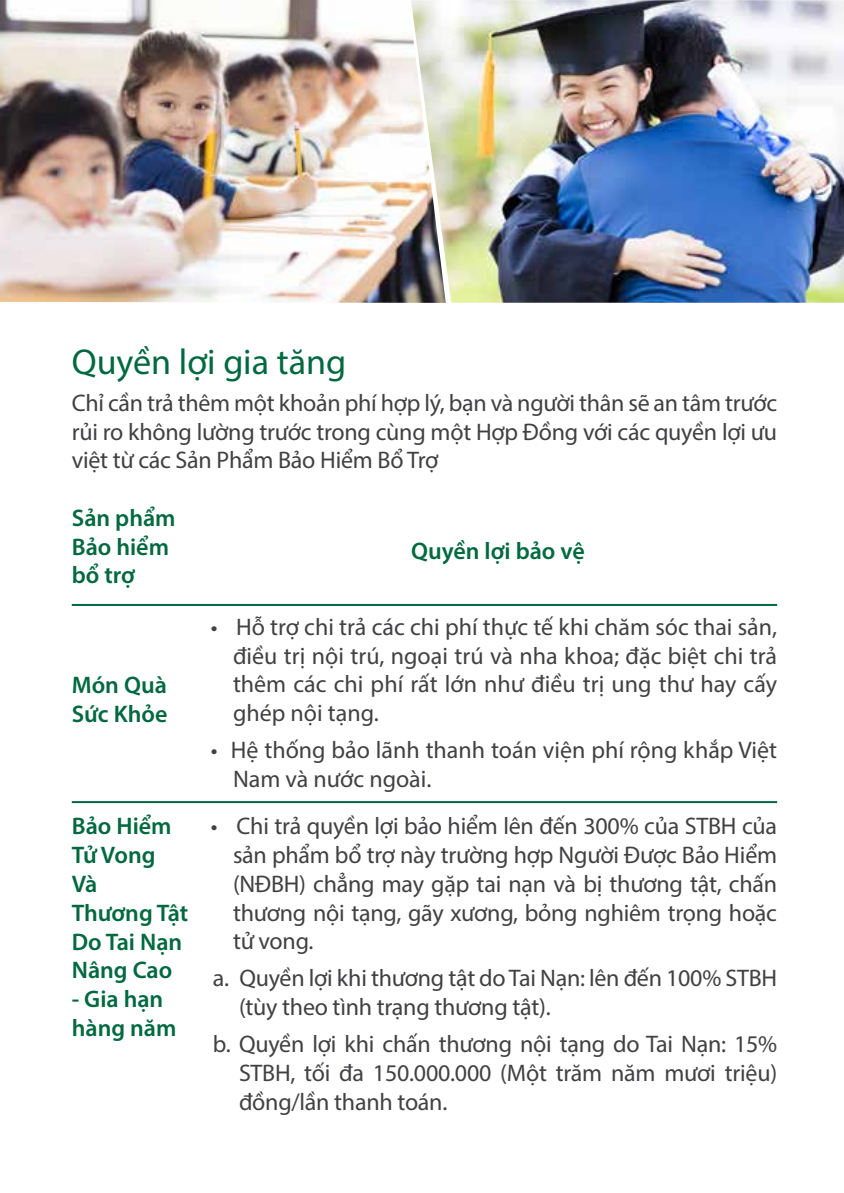
<style>
.page{position:relative;width:844px;height:1193px;background:#fff}
.page>*{position:absolute;margin:0;border:0;box-sizing:border-box;transform-origin:0 0}
.t1{font:36px "Myriad Pro";color:#006940}
.t2{font:24px/28.8px "Myriad Pro";letter-spacing:-.01em;color:#414042;text-align:justify}
.t3{font:600 24px/28.8px "Myriad Pro";color:#006940}
</style>
<div class="page">
<img style="left:0;top:0;width:411px;height:303px">
<img style="left:411px;top:0;width:432px;height:303px">
<hr style="left:72px;top:604px;width:704px;height:2px;background:#006940">
<hr style="left:72px;top:801px;width:704px;height:2px;background:#006940">
<h1 class="t1" style="left:72px;top:340px;width:276px">Quyền lợi gia tăng</h1>
<p class="t2" style="left:72px;top:388px;width:706px">Chỉ cần trả thêm một khoản phí hợp lý, bạn và người thân sẽ an tâm trước rủi ro không lường trước trong cùng một Hợp Đồng với các quyền lợi ưu việt từ các Sản Phẩm Bảo Hiểm Bổ Trợ</p>
<p class="t3" style="left:72px;top:502px;width:105px">Sản phẩm<br>Bảo hiểm bổ trợ</p>
<p class="t3" style="left:72px;top:670px;width:97px">Món Quà<br>Sức Khỏe</p>
<p class="t3" style="left:72px;top:811px;width:118px">Bảo Hiểm<br>Tử Vong<br>Và<br>Thương Tật<br>Do Tai Nạn<br>Nâng Cao</p>
<p class="t3" style="left:72px;top:984px;width:106px">- Gia hạn hàng năm</p>
<p class="t3" style="left:411px;top:536px;width:175px">Quyền lợi bảo vệ</p>
<p class="t2" style="left:233px;top:612px;width:545px;text-indent:-22px">• Hỗ trợ chi trả các chi phí thực tế khi chăm sóc thai sản, điều trị nội trú, ngoại trú và nha khoa; đặc biệt chi trả thêm các chi phí rất lớn như điều trị ung thư hay cấy ghép nội tạng.</p>
<p class="t2" style="left:233px;top:735px;width:545px;text-indent:-22px">• Hệ thống bảo lãnh thanh toán viện phí rộng khắp Việt<br>Nam và nước ngoài.</p>
<p class="t2" style="left:233px;top:811px;width:545px;text-indent:-22px">• Chi trả quyền lợi bảo hiểm lên đến 300% của STBH của sản phẩm bổ trợ này trường hợp Người Được Bảo Hiểm (NĐBH) chẳng may gặp tai nạn và bị thương tật, chấn thương nội tạng, gãy xương, bỏng nghiêm trọng hoặc tử vong.</p>
<p class="t2" style="left:239px;top:963px;width:539px;text-indent:-26px">a. Quyền lợi khi thương tật do Tai Nạn: lên đến 100% STBH (tùy theo tình trạng thương tật).</p>
<p class="t2" style="left:239px;top:1028px;width:539px;text-indent:-26px">b. Quyền lợi khi chấn thương nội tạng do Tai Nạn: 15% STBH, tối đa 150.000.000 (Một trăm năm mươi triệu) đồng/lần thanh toán.</p>
</div>
